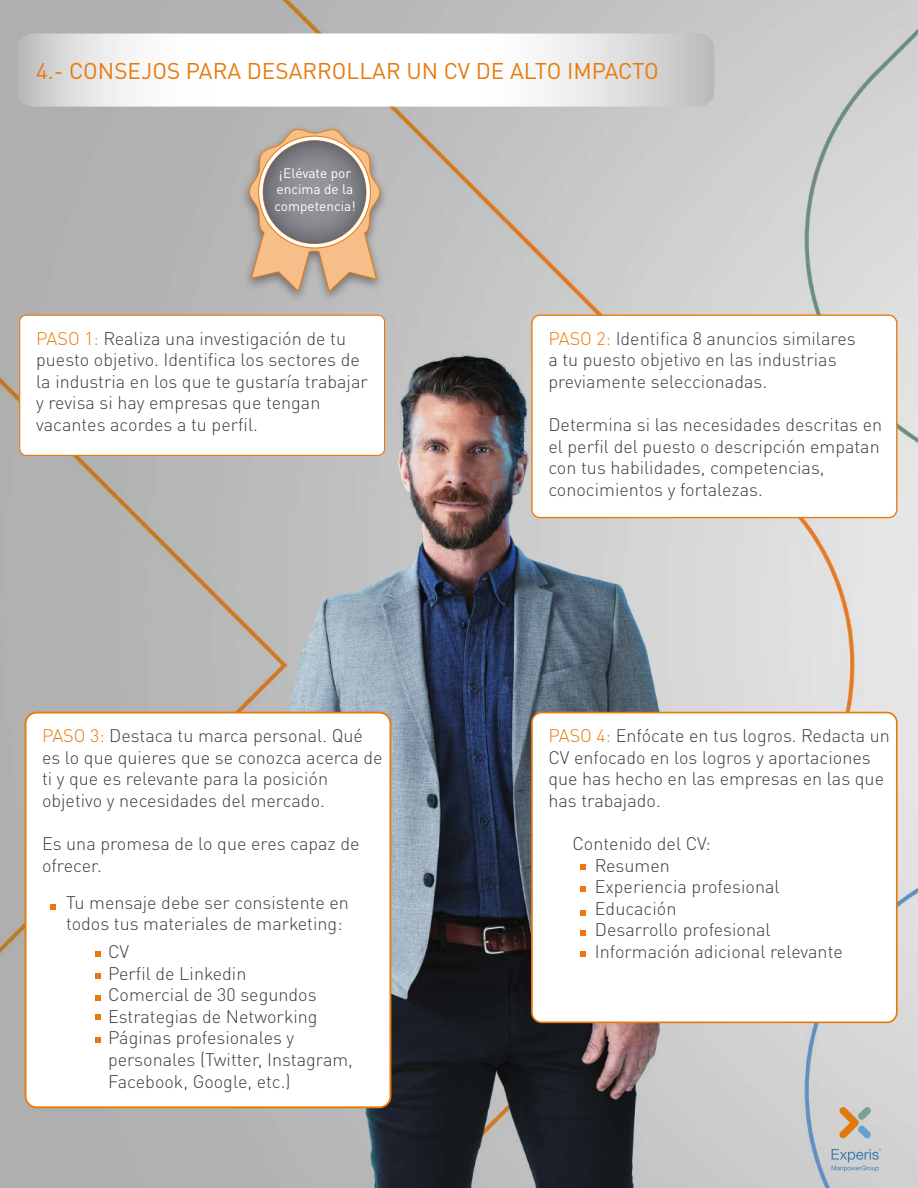
<style>
.page{position:relative;width:918px;height:1188px;background:#fff}
.page>*{position:absolute;margin:0;border:0;box-sizing:border-box;transform-origin:0 0}
.t1{font:22.5px "DINOT";color:#e77a0b}
.t2{font:300 18px/21.6px "DINOT";color:#3b3c43}
.t3{font:13.65px/16.4px "DINOT";color:#fff;text-align:center}
.s1{color:#e77a0b}
</style>
<div class="page">
<img style="left:0;top:0;width:918px;height:1188px">
<img style="left:225px;top:328px;width:513px;height:860px">
<div style="left:20px;top:315px;width:365px;height:140px;background:#fff;border-radius:7px"></div>
<div style="left:19px;top:315px;width:366px;height:141px;border:1px solid #e77a0b;border-radius:7px"></div>
<div style="left:532px;top:315px;width:365px;height:203px;background:#fff;border-radius:8px"></div>
<div style="left:531px;top:315px;width:366px;height:203px;border:1px solid #e77a0b;border-radius:8px"></div>
<div style="left:532px;top:713px;width:365px;height:309px;background:#fff;border-radius:10px"></div>
<div style="left:531px;top:712px;width:367px;height:311px;border:2px solid #e77a0b;border-radius:10px"></div>
<div style="left:237px;top:121px;width:155px;height:188px;background:#b9b9b9"></div>
<svg style="left:248px;top:127px;width:133px;height:166px;background:#b4a293"></svg>
<div style="left:26px;top:713px;width:364px;height:394px;background:#fff;border-radius:11px"></div>
<div style="left:25px;top:712px;width:366px;height:396px;border:2px solid #e77a0b;border-radius:11px"></div>
<svg style="left:50px;top:905px;width:5px;height:5px"></svg>
<svg style="left:95px;top:951px;width:5px;height:6px"></svg>
<svg style="left:95px;top:973px;width:5px;height:6px"></svg>
<svg style="left:95px;top:995px;width:5px;height:5px"></svg>
<svg style="left:95px;top:1014px;width:5px;height:6px"></svg>
<svg style="left:95px;top:1037px;width:5px;height:5px"></svg>
<svg style="left:580px;top:864px;width:5px;height:5px"></svg>
<svg style="left:580px;top:886px;width:5px;height:6px"></svg>
<svg style="left:580px;top:910px;width:5px;height:6px"></svg>
<svg style="left:580px;top:930px;width:5px;height:5px"></svg>
<svg style="left:580px;top:951px;width:5px;height:5px"></svg>
<svg style="left:17px;top:33px;width:697px;height:74px"></svg>
<svg style="left:839px;top:1107px;width:32px;height:31px"></svg>
<svg style="left:832px;top:1149px;width:49px;height:23px"></svg>
<p class="t1" style="left:36px;top:57px;width:624px">4.- CONSEJOS PARA DESARROLLAR UN CV DE ALTO IMPACTO</p>
<p class="t3" style="left:274px;top:164px;width:83px">¡Elévate por encima de la competencia!</p>
<p class="t2" style="left:36px;top:327px;width:333px"><span class="s1">PASO 1:</span> Realiza una investigación de tu puesto objetivo. Identifica los sectores de la industria en los que te gustaría trabajar y revisa si hay empresas que tengan vacantes acordes a tu perfil.</p>
<p class="t2" style="left:548px;top:327px;width:309px"><span class="s1">PASO 2:</span> Identifica 8 anuncios similares a tu puesto objetivo en las industrias previamente seleccionadas.</p>
<p class="t2" style="left:548px;top:414px;width:335px">Determina si las necesidades descritas en el perfil del puesto o descripción empatan con tus habilidades, competencias, conocimientos y fortalezas.</p>
<p class="t2" style="left:42px;top:725px;width:342px"><span class="s1">PASO 3:</span> Destaca tu marca personal. Qué es lo que quieres que se conozca acerca de ti y que es relevante para la posición objetivo y necesidades del mercado.</p>
<p class="t2" style="left:42px;top:833px;width:319px">Es una promesa de lo que eres capaz de ofrecer.</p>
<p class="t2" style="left:66px;top:891px;width:285px">Tu mensaje debe ser consistente en todos tus materiales de marketing:</p>
<p class="t2" style="left:108px;top:941px;width:246px">CV<br>Perfil de Linkedin<br>Comercial de 30 segundos<br>Estrategias de Networking<br>Páginas profesionales y personales (Twitter, Instagram,<br>Facebook, Google, etc.)</p>
<p class="t2" style="left:548px;top:725px;width:343px"><span class="s1">PASO 4:</span> Enfócate en tus logros. Redacta un CV enfocado en los logros y aportaciones que has hecho en las empresas en las que has trabajado.</p>
<p class="t2" style="left:595px;top:833px;width:250px;text-indent:-22px">Contenido del CV:<br>Resumen<br>Experiencia profesional<br>Educación<br>Desarrollo profesional<br>Información adicional relevante</p>
</div>
